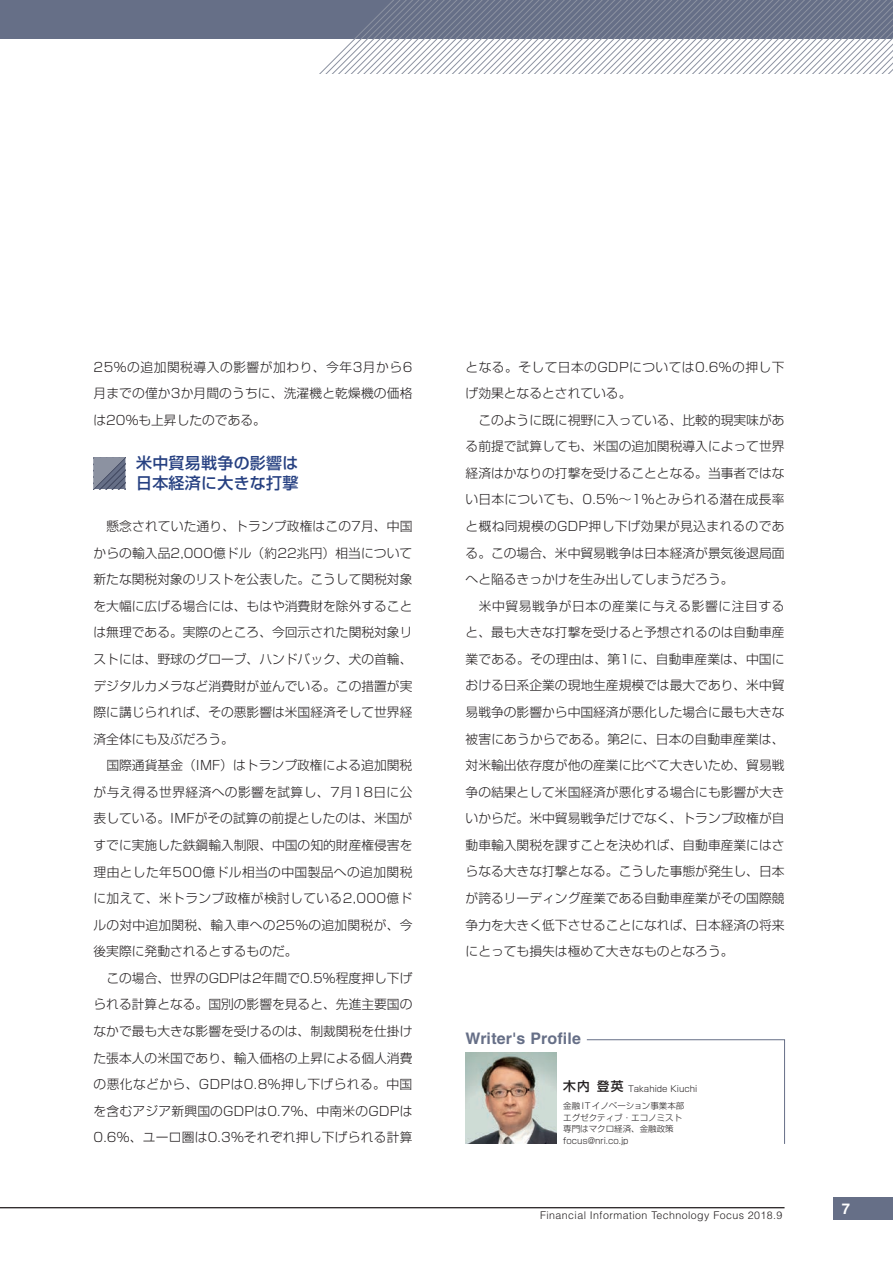
<style>
.page{position:relative;width:893px;height:1263px;background:#fff}
.page>*{position:absolute;margin:0;border:0;box-sizing:border-box;transform-origin:0 0}
.t1{font:500 15.9px/20.2px "Shin Go Pro";letter-spacing:.02em;color:#264081}
.t2{font:700 15.9px "Helvetica LT Std";letter-spacing:.005em;color:#666f87}
.t3{font:700 14.85px "Helvetica LT Std";color:#fff}
.t4{font:300 12.75px/26.5px "Shin Go Pro";color:#231f20}
.t5{font:300 10.65px "Helvetica LT Std";letter-spacing:.04em;color:#231f20}
.t6{font:300 8.55px/11.7px "Shin Go Pro";color:#231f20}
.s1{font-weight:500;font-size:12.75px}
</style>
<div class="page">
<div style="left:0;top:0;width:893px;height:38px;background:#666f87"></div>
<svg style="left:282px;top:0;width:611px;height:74px"></svg>
<svg style="left:586px;top:1039px;width:199px;height:105px"></svg>
<hr style="left:0;top:1207px;width:784px;height:1px;background:#231f20">
<img style="left:466px;top:1053px;width:91px;height:91px">
<svg style="left:94px;top:457px;width:31px;height:32px"></svg>
<div style="left:833px;top:1197px;width:60px;height:23px;background:#666f87"></div>
<p class="t4" style="left:94px;top:352px;width:320px;text-align:justify">25％の追加関税導入の影響が加わり、今年3月から6月までの僅か3か月間のうちに、洗濯機と乾燥機の価格は20％も上昇したのである。</p>
<p class="t1" style="left:136px;top:451px;width:164px">米中貿易戦争の影響は日本経済に大きな打撃</p>
<p class="t4" style="left:94px;top:511px;width:320px">　懸念されていた通り、トランプ政権はこの7月、中国からの輸入品2,000億ドル（約22兆円）相当について新たな関税対象のリストを公表した。こうして関税対象を大幅に広げる場合には、もはや消費財を除外することは無理である。実際のところ、今回示された関税対象リストには、野球のグローブ、ハンドバック、犬の首輪、デジタルカメラなど消費財が並んでいる。この措置が実際に講じられれば、その悪影響は米国経済そして世界経済全体にも及ぶだろう。<br>　国際通貨基金（IMF）はトランプ政権による追加関税が与え得る世界経済への影響を試算し、7月18日に公表している。IMFがその試算の前提としたのは、米国がすでに実施した鉄鋼輸入制限、中国の知的財産権侵害を理由とした年500億ドル相当の中国製品への追加関税に加えて、米トランプ政権が検討している2,000億ドルの対中追加関税、輸入車への25％の追加関税が、今後実際に発動されるとするものだ。<br>　この場合、世界のGDPは2年間で0.5％程度押し下げられる計算となる。国別の影響を見ると、先進主要国のなかで最も大きな影響を受けるのは、制裁関税を仕掛けた張本人の米国であり、輸入価格の上昇による個人消費の悪化などから、GDPは0.8％押し下げられる。中国を含むアジア新興国のGDPは0.7％、中南米のGDPは<br>0.6％、ユーロ圏は0.3％それぞれ押し下げられる計算</p>
<p class="t4" style="left:466px;top:352px;width:320px">となる。そして日本のGDPについては0.6％の押し下げ効果となるとされている。<br>　このように既に視野に入っている、比較的現実味がある前提で試算しても、米国の追加関税導入によって世界経済はかなりの打撃を受けることとなる。当事者ではない日本についても、0.5％～1％とみられる潜在成長率と概ね同規模のGDP押し下げ効果が見込まれるのである。この場合、米中貿易戦争は日本経済が景気後退局面へと陥るきっかけを生み出してしまうだろう。<br>　米中貿易戦争が日本の産業に与える影響に注目すると、最も大きな打撃を受けると予想されるのは自動車産業である。その理由は、第1に、自動車産業は、中国における日系企業の現地生産規模では最大であり、米中貿易戦争の影響から中国経済が悪化した場合に最も大きな被害にあうからである。第2に、日本の自動車産業は、対米輸出依存度が他の産業に比べて大きいため、貿易戦争の結果として米国経済が悪化する場合にも影響が大きいからだ。米中貿易戦争だけでなく、トランプ政権が自動車輸入関税を課すことを決めれば、自動車産業にはさらなる大きな打撃となる。こうした事態が発生し、日本が誇るリーディング産業である自動車産業がその国際競争力を大きく低下させることになれば、日本経済の将来にとっても損失は極めて大きなものとなろう。</p>
<p class="t2" style="left:466px;top:1029px;width:117px">Writer's Profile</p>
<p class="t6" style="left:563px;top:1080px;width:136px;line-height:16.5px"><span class="s1">木内 登英</span> Takahide Kiuchi金融 ITイノベーション事業本部</p>
<p class="t6" style="left:563px;top:1110px;width:121px">エグゼクティブ・エコノミスト専門はマクロ経済、金融政策focus@nri.co.jp</p>
<p class="t5" style="left:540px;top:1209px;width:244px">Financial Information Technology Focus 2018.9</p>
<p class="t3" style="left:842px;top:1199px;width:10px">7</p>
</div>
